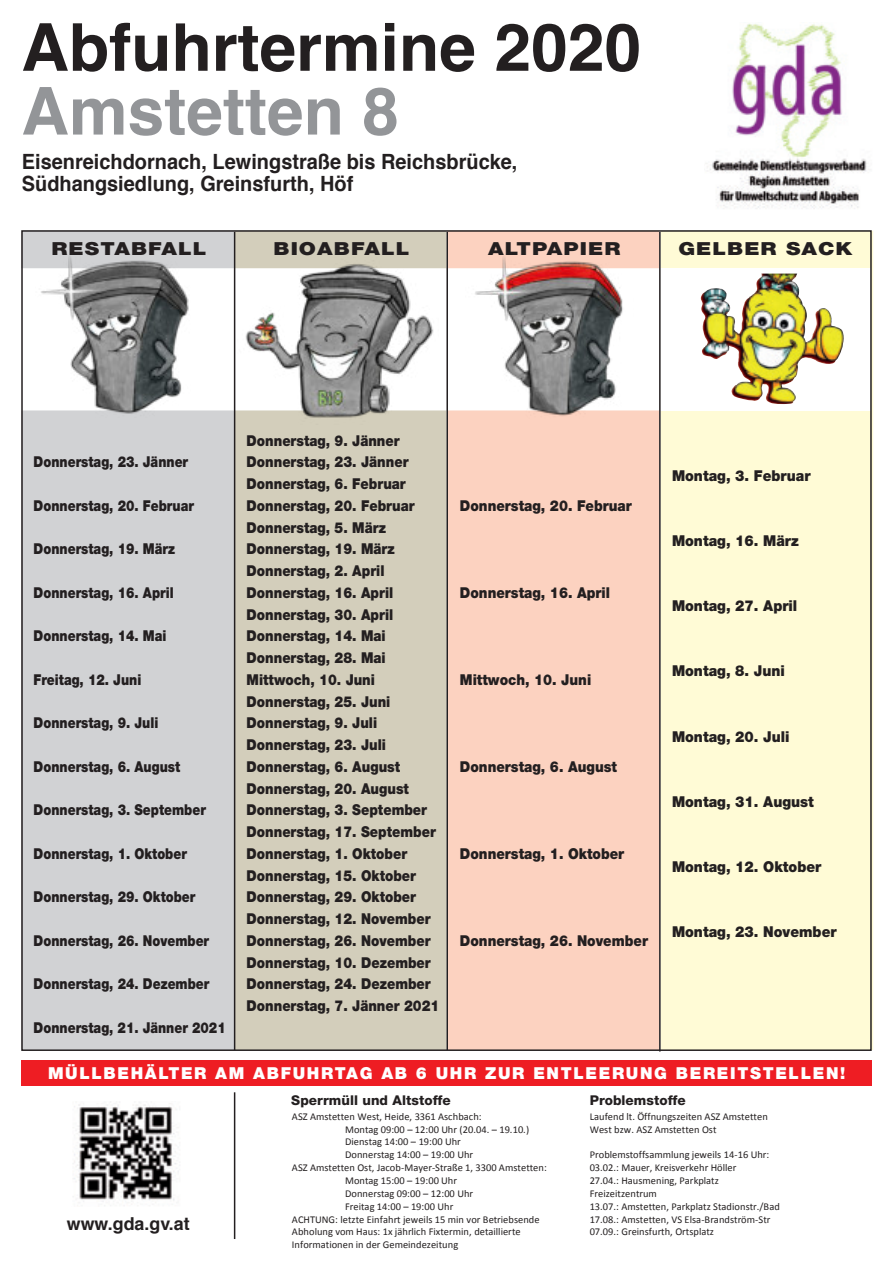
<style>
.page{position:relative;width:893px;height:1263px;background:#fff}
.page>*{position:absolute;margin:0;border:0;box-sizing:border-box;transform-origin:0 0}
.t1{font:700 66px "Helvetica";color:#231f20}
.t2{font:700 66px "Helvetica";color:#939598}
.t3{font:700 21px/22.5px "Helvetica";color:#231f20;scale:.95 1}
.t4{font:900 18px "Helvetica Neue";letter-spacing:.05em;color:#231f20;scale:1.2 1}
.t5{font:700 17.85px "Helvetica";color:#231f20}
.t6{font:900 16.5px "Helvetica Neue";letter-spacing:.1em;color:#fff}
.t7{font:900 15px/21.8px "Helvetica Neue";color:#231f20;scale:.88 1}
.t8{font:900 15px "Helvetica Neue";color:#231f20;scale:.84 1}
.t9{font:900 15px "Helvetica Neue";color:#231f20;scale:.93 1}
.t10{font:900 15px "Helvetica Neue";color:#231f20;scale:.9 1}
.t11{font:800 13.5px "Helvetica Neue";letter-spacing:.005em;color:#231f20}
.t12{font:10.5px/12.8px "Calibri";letter-spacing:.005em;color:#231f20}
</style>
<div class="page">
<div style="left:661px;top:232px;width:211px;height:817px;background:#fffbd6"></div>
<img style="left:643px;top:268px;width:226px;height:142px">
<img style="left:701px;top:274px;width:67px;height:127px">
<div style="left:22px;top:411px;width:211px;height:638px;background:#d1d2d4"></div>
<div style="left:235px;top:411px;width:211px;height:638px;background:#d3cebb"></div>
<div style="left:234px;top:411px;width:212px;height:639px;border:2px solid #d3cebb"></div>
<div style="left:447px;top:411px;width:211px;height:638px;background:#fcd2c0"></div>
<img style="left:73px;top:1101px;width:106px;height:105px">
<img style="left:705px;top:23px;width:165px;height:186px">
<div style="left:22px;top:232px;width:211px;height:35px;background:#d1d2d4"></div>
<div style="left:21px;top:231px;width:213px;height:37px;border:2px solid #d1d2d4"></div>
<div style="left:235px;top:232px;width:211px;height:35px;background:#d3cebb"></div>
<div style="left:234px;top:231px;width:212px;height:37px;border:2px solid #d3cebb"></div>
<div style="left:447px;top:232px;width:211px;height:35px;background:#fcd2c0"></div>
<hr style="left:234px;top:1092px;width:1px;height:147px;background:#231f20">
<hr style="left:234px;top:232px;width:1px;height:818px;background:#231f20">
<hr style="left:446px;top:232px;width:2px;height:818px;background:#231f20">
<hr style="left:659px;top:232px;width:2px;height:819px;background:#231f20">
<img style="left:35px;top:256px;width:161px;height:158px">
<img style="left:237px;top:264px;width:202px;height:154px">
<img style="left:466px;top:256px;width:168px;height:160px">
<div style="left:21px;top:1060px;width:851px;height:25px;background:#ee1d23"></div>
<h1 class="t1" style="left:21px;top:9px;width:621px">Abfuhrtermine 2020</h1>
<h1 class="t2" style="left:21px;top:73px;width:379px">Amstetten 8</h1>
<h2 class="t3" style="left:22px;top:150px;width:523px">Eisenreichdornach, Lewingstraße bis Reichsbrücke,<br>Südhangsiedlung, Greinsfurth, Höf</h2>
<h3 class="t4" style="left:52px;top:239px;width:131px">RESTABFALL</h3>
<h3 class="t4" style="left:274px;top:239px;width:115px">BIOABFALL</h3>
<h3 class="t4" style="left:488px;top:239px;width:112px">ALTPAPIER</h3>
<h3 class="t4" style="left:678px;top:239px;width:147px">GELBER SACK</h3>
<h3 class="t8" style="left:34px;top:454px;width:185px">Donnerstag, 23. Jänner</h3>
<h3 class="t8" style="left:34px;top:497px;width:192px">Donnerstag, 20. Februar</h3>
<h3 class="t8" style="left:34px;top:541px;width:170px">Donnerstag, 19. März</h3>
<h3 class="t8" style="left:34px;top:584px;width:168px">Donnerstag, 16. April</h3>
<h3 class="t8" style="left:34px;top:628px;width:160px">Donnerstag, 14. Mai</h3>
<h3 class="t8" style="left:34px;top:671px;width:130px">Freitag, 12. Juni</h3>
<h3 class="t8" style="left:34px;top:715px;width:150px">Donnerstag, 9. Juli</h3>
<h3 class="t8" style="left:34px;top:758px;width:176px">Donnerstag, 6. August</h3>
<h3 class="t8" style="left:34px;top:802px;width:207px">Donnerstag, 3. September</h3>
<h3 class="t8" style="left:34px;top:845px;width:184px">Donnerstag, 1. Oktober</h3>
<h3 class="t8" style="left:34px;top:889px;width:194px">Donnerstag, 29. Oktober</h3>
<h3 class="t8" style="left:34px;top:932px;width:210px">Donnerstag, 26. November</h3>
<h3 class="t8" style="left:34px;top:976px;width:211px">Donnerstag, 24. Dezember</h3>
<h3 class="t8" style="left:34px;top:1019px;width:230px">Donnerstag, 21. Jänner 2021</h3>
<p class="t7" style="left:247px;top:429px;width:221px">Donnerstag, 9. Jänner<br>Donnerstag, 23. Jänner<br>Donnerstag, 6. Februar<br>Donnerstag, 20. Februar<br>Donnerstag, 5. März<br>Donnerstag, 19. März<br>Donnerstag, 2. April<br>Donnerstag, 16. April<br>Donnerstag, 30. April<br>Donnerstag, 14. Mai<br>Donnerstag, 28. Mai<br>Mittwoch, 10. Juni<br>Donnerstag, 25. Juni<br>Donnerstag, 9. Juli<br>Donnerstag, 23. Juli<br>Donnerstag, 6. August<br>Donnerstag, 20. August<br>Donnerstag, 3. September<br>Donnerstag, 17. September<br>Donnerstag, 1. Oktober<br>Donnerstag, 15. Oktober<br>Donnerstag, 29. Oktober<br>Donnerstag, 12. November<br>Donnerstag, 26. November<br>Donnerstag, 10. Dezember<br>Donnerstag, 24. Dezember<br>Donnerstag, 7. Jänner 2021</p>
<h3 class="t10" style="left:460px;top:497px;width:192px">Donnerstag, 20. Februar</h3>
<h3 class="t10" style="left:460px;top:584px;width:168px">Donnerstag, 16. April</h3>
<h3 class="t10" style="left:460px;top:671px;width:147px">Mittwoch, 10. Juni</h3>
<h3 class="t10" style="left:460px;top:758px;width:176px">Donnerstag, 6. August</h3>
<h3 class="t10" style="left:460px;top:845px;width:184px">Donnerstag, 1. Oktober</h3>
<h3 class="t10" style="left:460px;top:932px;width:210px">Donnerstag, 26. November</h3>
<h3 class="t9" style="left:672px;top:467px;width:150px">Montag, 3. Februar</h3>
<h3 class="t9" style="left:672px;top:532px;width:138px">Montag, 16. März</h3>
<h3 class="t9" style="left:672px;top:597px;width:136px">Montag, 27. April</h3>
<h3 class="t9" style="left:672px;top:663px;width:123px">Montag, 8. Juni</h3>
<h3 class="t9" style="left:672px;top:728px;width:128px">Montag, 20. Juli</h3>
<h3 class="t9" style="left:672px;top:793px;width:154px">Montag, 31. August</h3>
<h3 class="t9" style="left:672px;top:858px;width:162px">Montag, 12. Oktober</h3>
<h3 class="t9" style="left:672px;top:924px;width:179px">Montag, 23. November</h3>
<h3 class="t6" style="left:48px;top:1064px;width:799px">MÜLLBEHÄLTER AM ABFUHRTAG AB 6 UHR ZUR ENTLEERUNG BEREITSTELLEN!</h3>
<h3 class="t5" style="left:67px;top:1213px;width:124px">www.gda.gv.at</h3>
<p class="t11" style="left:291px;top:1095px;width:161px">Sperrmüll und Altstoffe</p>
<p class="t11" style="left:590px;top:1095px;width:98px">Problemstoffe</p>
<p class="t12" style="left:292px;top:1110px;width:191px">ASZ Amstetten West, Heide, 3361 Aschbach:</p>
<p class="t12" style="left:345px;top:1122px;width:186px">Montag 09:00 – 12:00 Uhr (20.04. – 19.10.)</p>
<p class="t12" style="left:345px;top:1135px;width:117px">Dienstag 14:00 – 19:00 Uhr</p>
<p class="t12" style="left:345px;top:1148px;width:130px">Donnerstag 14:00 – 19:00 Uhr</p>
<p class="t12" style="left:292px;top:1161px;width:256px">ASZ Amstetten Ost, Jacob-Mayer-Straße 1, 3300 Amstetten:</p>
<p class="t12" style="left:345px;top:1174px;width:114px">Montag 15:00 – 19:00 Uhr</p>
<p class="t12" style="left:345px;top:1187px;width:130px">Donnerstag 09:00 – 12:00 Uhr</p>
<p class="t12" style="left:345px;top:1199px;width:110px">Freitag 14:00 – 19:00 Uhr</p>
<p class="t12" style="left:292px;top:1212px;width:249px">ACHTUNG: letzte Einfahrt jeweils 15 min vor Betriebsende</p>
<p class="t12" style="left:292px;top:1225px;width:230px">Abholung vom Haus: 1x jährlich Fixtermin, detaillierte</p>
<p class="t12" style="left:292px;top:1238px;width:168px">Informationen in der Gemeindezeitung</p>
<p class="t12" style="left:590px;top:1110px;width:180px">Laufend lt. Öffnungszeiten ASZ Amstetten<br>West bzw. ASZ Amstetten Ost</p>
<p class="t12" style="left:590px;top:1148px;width:192px">Problemstoffsammlung jeweils 14-16 Uhr:<br>03.02.: Mauer, Kreisverkehr Höller<br>27.04.: Hausmening, Parkplatz Freizeitzentrum<br>13.07.: Amstetten, Parkplatz Stadionstr./Bad 17.08.: Amstetten, VS Elsa-Brandström-Str 07.09.: Greinsfurth, Ortsplatz</p>
</div>
